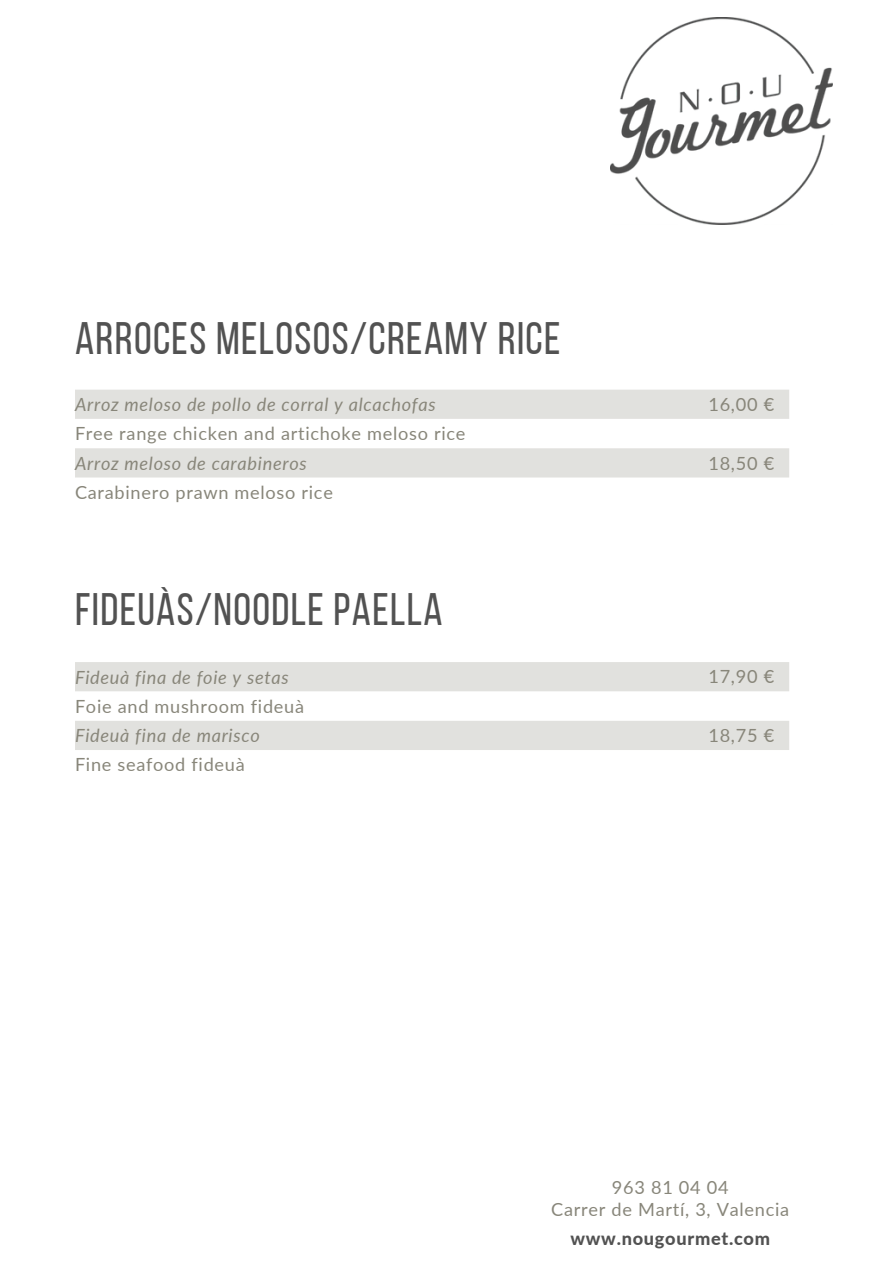
<style>
.page{position:relative;width:893px;height:1264px;background:#fff}
.page>*{position:absolute;margin:0;border:0;box-sizing:border-box;transform-origin:0 0}
.t1{font:45.45px "Bebas Neue";letter-spacing:.03em;color:#525252}
.t2{font:18.15px/21.9px "Lato";letter-spacing:.04em;color:#88867a;text-align:center}
.t3{font:italic 18.15px "Lato";letter-spacing:.04em;color:#88867a}
.t4{font:800 18.15px "Lato";letter-spacing:.04em;color:#525252}
</style>
<div class="page">
<img style="left:610px;top:18px;width:222px;height:207px">
<div style="left:75px;top:662px;width:714px;height:29px;background:#e1e1de"></div>
<div style="left:75px;top:389px;width:714px;height:30px;background:#e1e1de"></div>
<div style="left:75px;top:448px;width:714px;height:29px;background:#e1e1de"></div>
<div style="left:75px;top:720px;width:714px;height:30px;background:#e1e1de"></div>
<h1 class="t1" style="left:75px;top:320px;width:487px">ARROCES MELOSOS/CREAMY RICE</h1>
<p class="t3" style="left:75px;top:393px;width:362px">Arroz meloso de pollo de corral y alcachofas</p>
<p class="t2" style="left:75px;top:422px;width:392px">Free range chicken and artichoke meloso rice</p>
<p class="t3" style="left:75px;top:452px;width:233px">Arroz meloso de carabineros</p>
<p class="t2" style="left:75px;top:481px;width:259px">Carabinero prawn meloso rice</p>
<h1 class="t1" style="left:75px;top:591px;width:369px">FIDEUÀS/NOODLE PAELLA</h1>
<p class="t3" style="left:75px;top:665px;width:215px">Fideuà fina de foie y setas</p>
<p class="t2" style="left:75px;top:695px;width:230px">Foie and mushroom fideuà</p>
<p class="t3" style="left:75px;top:724px;width:186px">Fideuà fina de marisco</p>
<p class="t2" style="left:75px;top:753px;width:171px">Fine seafood fideuà</p>
<p class="t2" style="left:708px;top:392px;width:67px">16,00 €</p>
<p class="t2" style="left:708px;top:451px;width:67px">18,50 €</p>
<p class="t2" style="left:708px;top:665px;width:67px">17,90 €</p>
<p class="t2" style="left:708px;top:724px;width:67px">18,75 €</p>
<p class="t2" style="left:551px;top:1176px;width:239px">963 81 04 04<br>Carrer de Martí, 3, Valencia</p>
<p class="t4" style="left:570px;top:1227px;width:201px">www.nougourmet.com</p>
</div>
